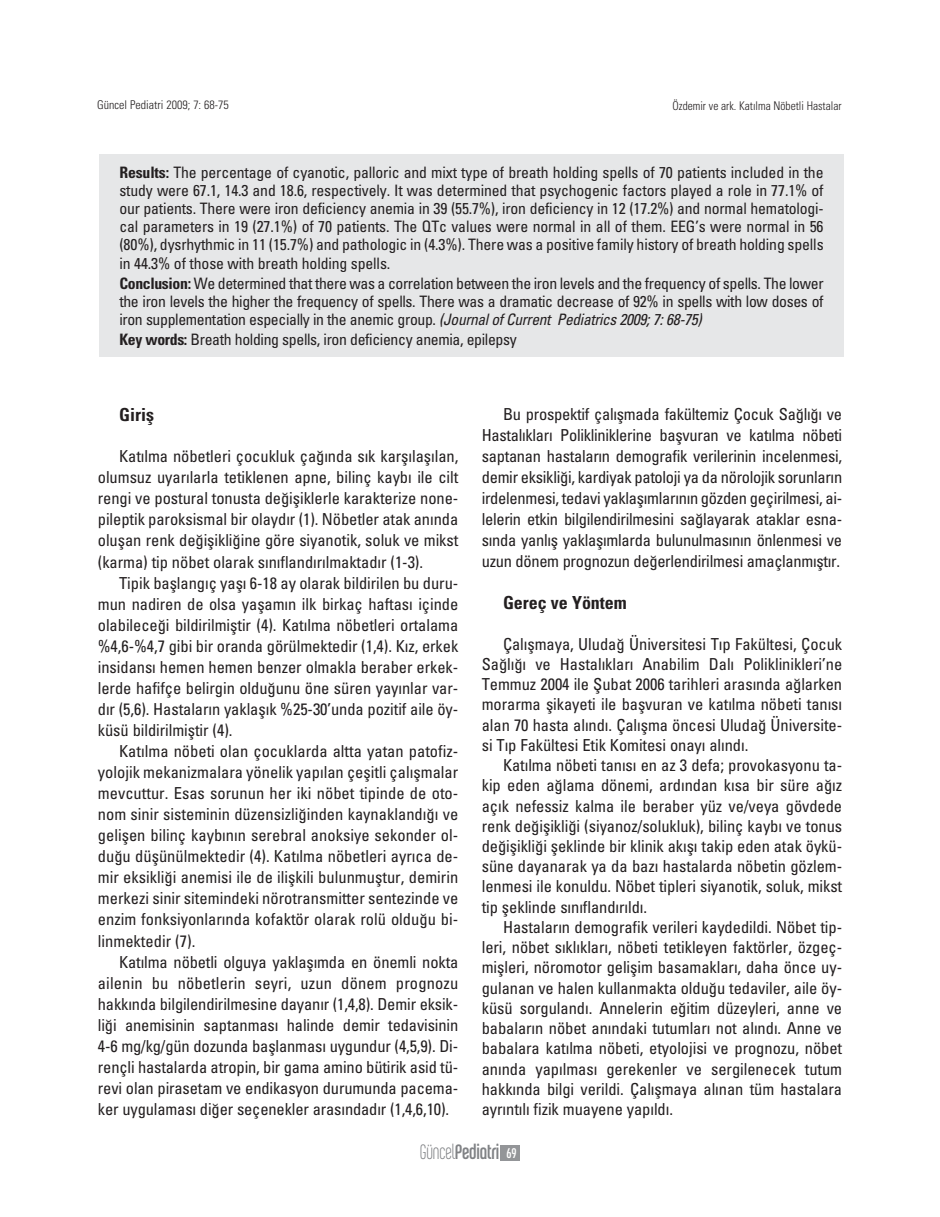
<style>
.page{position:relative;width:940px;height:1217px;background:#fff}
.page>*{position:absolute;margin:0;border:0;box-sizing:border-box;transform-origin:0 0}
.t1{font:22.2px "Chalet Comprime Cologne Seventy";letter-spacing:-.005em;color:#808285}
.t2{font:700 condensed 18px "Univers";letter-spacing:-.005em;color:#231f20}
.t3{font:condensed 16.5px/21px "Univers";letter-spacing:-.005em;color:#231f20;text-align:justify}
.t4{font:condensed 15.75px/18.1px "Univers";letter-spacing:-.02em;color:#231f20;text-align:justify}
.t5{font:300 condensed 12px "Univers";color:#231f20;scale:.95 1}
.t6{font:300 condensed 12px "Univers";color:#231f20}
.s1{font-weight:700}
.s2{font-style:italic}
.s3{font-family:"Chalet Comprime Milan Seventy"}
.s4{font-size:15px;color:#fff}
</style>
<div class="page">
<div style="left:500px;top:1144px;width:19px;height:15px;background:#939598"></div>
<div style="left:99px;top:154px;width:744px;height:203px;background:#e6e7e8"></div>
<p class="t6" style="left:97px;top:100px;width:133px">Güncel Pediatri 2009; 7: 68-75</p>
<p class="t5" style="left:672px;top:101px;width:179px">Özdemir ve ark. Kat›lma Nöbetli Hastalar</p>
<p class="t4" style="left:119px;top:164px;width:706px"><span class="s1">Results:</span> The percentage of cyanotic, palloric and mixt type of breath holding spells of 70 patients included in the study were 67.1, 14.3 and 18.6, respectively. It was determined that psychogenic factors played a role in 77.1% of our patients. There were iron deficiency anemia in 39 (55.7%), iron deficiency in 12 (17.2%) and normal hematologi&shy;cal parameters in 19 (27.1%) of 70 patients. The QTc values were normal in all of them. EEG’s were normal in 56 (80%), dysrhythmic in 11 (15.7%) and pathologic in (4.3%). There was a positive family history of breath holding spells in 44.3% of those with breath holding spells.</p>
<p class="t4" style="left:119px;top:275px;width:706px"><span class="s1">Conclusion:</span> We determined that there was a correlation between the iron levels and the frequency of spells. The lower the iron levels the higher the frequency of spells. There was a dramatic decrease of 92% in spells with low doses of iron supplementation especially in the anemic group. <span class="s2">(Journalof Current Pediatrics 2009;7:68-75)</span></p>
<p class="t4" style="left:119px;top:332px;width:399px"><span class="s1">Key words:</span> Breath holding spells, iron deficiency anemia, epilepsy</p>
<p class="t2" style="left:119px;top:408px;width:36px">Girifl</p>
<p class="t3" style="left:98px;top:447px;width:362px;text-indent:21px">Kat›lma nöbetleri çocukluk ça¤›nda s›k karfl›lafl›lan, olumsuz uyar›larla tetiklenen apne, bilinç kayb› ile cilt rengi ve postural tonusta de¤ifliklerle karakterize none&shy;pileptik paroksismal bir olayd›r (1). Nöbetler atak an›nda oluflan renk de¤iflikli¤ine göre siyanotik, soluk ve mikst (karma) tip nöbet olarak s›n›fland›r›lmaktad›r (1-3).</p>
<p class="t3" style="left:98px;top:573px;width:362px;text-indent:21px">Tipik bafllang›ç yafl› 6-18 ay olarak bildirilen bu duru&shy;mun nadiren de olsa yaflam›n ilk birkaç haftas› içinde olabilece¤i bildirilmifltir (4). Kat›lma nöbetleri ortalama %4,6-%4,7 gibi bir oranda görülmektedir (1,4). K›z, erkek insidans› hemen hemen benzer olmakla beraber erkek&shy;lerde hafifçe belirgin oldu¤unu öne süren yay›nlar var&shy;d›r (5,6). Hastalar›n yaklafl›k %25-30’unda pozitif aile öy&shy;küsü bildirilmifltir (4).</p>
<p class="t3" style="left:98px;top:742px;width:362px;text-indent:21px">Kat›lma nöbeti olan çocuklarda altta yatan patofiz&shy;yolojik mekanizmalara yönelik yap›lan çeflitli çal›flmalar mevcuttur. Esas sorunun her iki nöbet tipinde de oto&shy;nom sinir sisteminin düzensizli¤inden kaynakland›¤› ve geliflen bilinç kayb›n›n serebral anoksiye sekonder ol&shy;du¤u düflünülmektedir (4). Kat›lma nöbetleri ayr›ca de&shy;mir eksikli¤i anemisi ile de iliflkili bulunmufltur, demirin merkezi sinir sitemindeki nörotransmitter sentezinde ve enzim fonksiyonlar›nda kofaktör olarak rolü oldu¤u bi&shy;linmektedir (7).</p>
<p class="t3" style="left:98px;top:952px;width:362px;text-indent:21px">Kat›lma nöbetli olguya yaklafl›mda en önemli nokta ailenin bu nöbetlerin seyri, uzun dönem prognozu hakk›nda bilgilendirilmesine dayan›r (1,4,8). Demir eksik&shy;li¤i anemisinin saptanmas› halinde demir tedavisinin 4-6 mg/kg/gün dozunda bafllanmas› uygundur (4,5,9). Di&shy;rençli hastalarda atropin, bir gama amino bütirik asid tü&shy;revi olan pirasetam ve endikasyon durumunda pacema&shy;ker uygulamas› di¤er seçenekler aras›ndad›r (1,4,6,10).</p>
<p class="t3" style="left:482px;top:405px;width:362px;text-indent:21px">Bu prospektif çal›flmada fakültemiz Çocuk Sa¤l›¤› ve Hastal›klar› Polikliniklerine baflvuran ve kat›lma nöbeti saptanan hastalar›n demografik verilerinin incelenmesi, demir eksikli¤i, kardiyak patoloji ya da nörolojik sorunlar›n irdelenmesi, tedavi yaklafl›mlar›n›n gözden geçirilmesi, ai&shy;lelerin etkin bilgilendirilmesini sa¤layarak ataklar esna&shy;s›nda yanl›fl yaklafl›mlarda bulunulmas›n›n önlenmesi ve uzun dönem prognozun de¤erlendirilmesi amaçlanm›flt›r.</p>
<p class="t2" style="left:503px;top:595px;width:125px">Gereç ve Yöntem</p>
<p class="t3" style="left:482px;top:635px;width:362px;line-height:20.2px;text-indent:21px">Çal›flmaya, Uluda¤ Üniversitesi T›p Fakültesi, Çocuk Sa¤l›¤› ve Hastal›klar› Anabilim Dal› Poliklinikleri’ne Temmuz 2004 ile fiubat 2006 tarihleri aras›nda a¤larken morarma flikayeti ile baflvuran ve kat›lma nöbeti tan›s› alan 70 hasta al›nd›. Çal›flma öncesi Uluda¤ Üniversite&shy;si T›p Fakültesi Etik Komitesi onay› al›nd›.</p>
<p class="t3" style="left:482px;top:756px;width:362px;line-height:20.2px;text-indent:21px">Kat›lma nöbeti tan›s› en az 3 defa; provokasyonu ta&shy;kip eden a¤lama dönemi, ard›ndan k›sa bir süre a¤›z aç›k nefessiz kalma ile beraber yüz ve/veya gövdede renk de¤iflikli¤i (siyanoz/solukluk), bilinç kayb› ve tonus de¤iflikli¤i fleklinde bir klinik ak›fl› takip eden atak öykü&shy;süne dayanarak ya da baz› hastalarda nöbetin gözlem&shy;lenmesi ile konuldu. Nöbet tipleri siyanotik, soluk, mikst tip fleklinde s›n›fland›r›ld›.</p>
<p class="t3" style="left:482px;top:918px;width:362px;line-height:20.2px;text-indent:21px">Hastalar›n demografik verileri kaydedildi. Nöbet tip&shy;leri, nöbet s›kl›klar›, nöbeti tetikleyen faktörler, özgeç&shy;miflleri, nöromotor geliflim basamaklar›, daha önce uy&shy;gulanan ve halen kullanmakta oldu¤u tedaviler, aile öy&shy;küsü sorguland›. Annelerin e¤itim düzeyleri, anne ve babalar›n nöbet an›ndaki tutumlar› not al›nd›. Anne ve babalara kat›lma nöbeti, etyolojisi ve prognozu, nöbet an›nda yap›lmas› gerekenler ve sergilenecek tutum hakk›nda bilgi verildi. Çal›flmaya al›nan tüm hastalara ayr›nt›l› fizik muayene yap›ld›.</p>
<h1 class="t1" style="left:420px;top:1142px;width:98px"><span class="s3">Güncel</span>Pediatri <span class="s4">69</span></h1>
</div>
